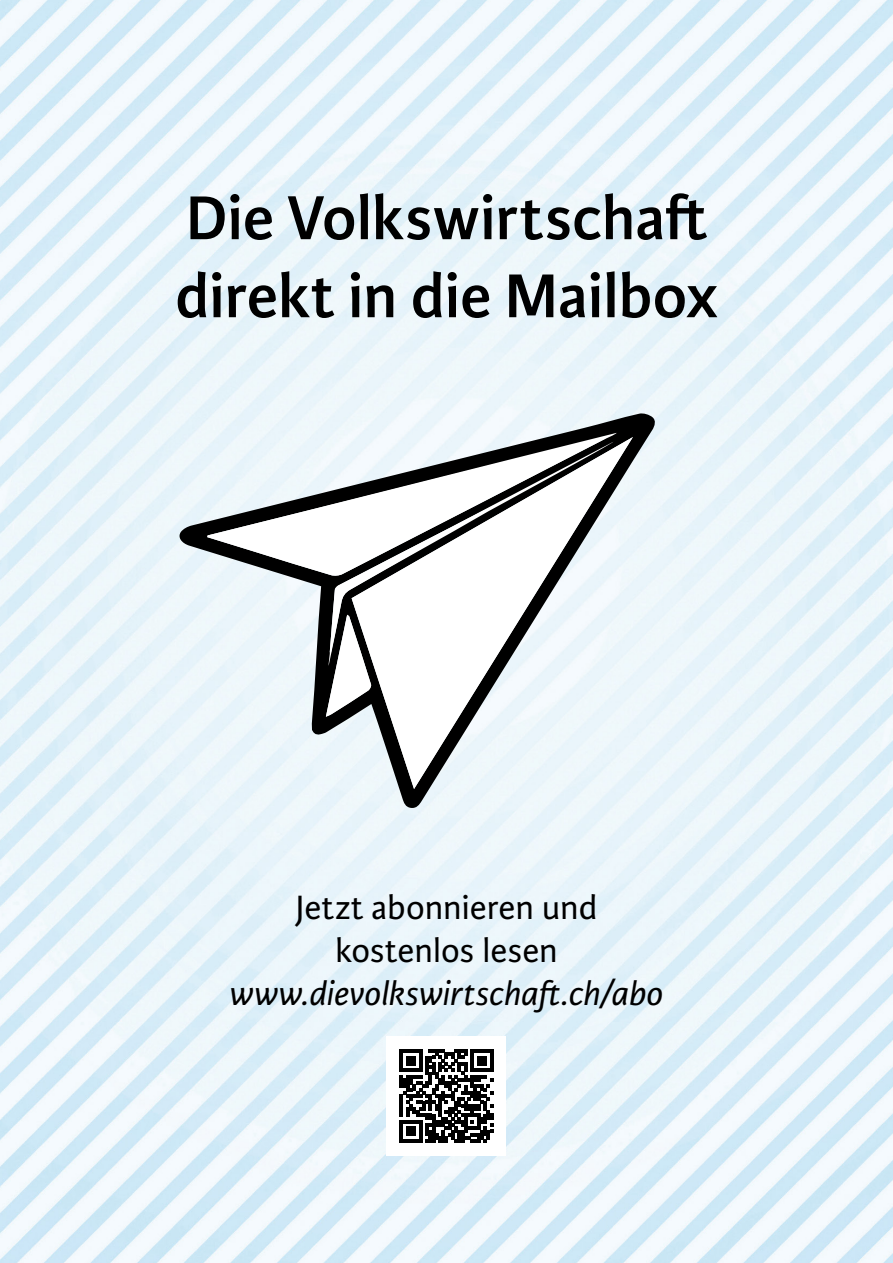
<style>
.page{position:relative;width:893px;height:1263px;background:#fff}
.page>*{position:absolute;margin:0;border:0;box-sizing:border-box;transform-origin:0 0}
.t1{font:600 66px/78px "Karmina Sans";letter-spacing:-.005em;color:#000}
.t2{font:36px/43.2px "Karmina Sans";color:#000;text-align:center}
.t3{font:italic 36px "Karmina Sans";letter-spacing:.005em;color:#000}
</style>
<div class="page">
<img style="left:0;top:0;width:893px;height:1263px">
<svg style="left:177px;top:413px;width:479px;height:395px;fill:#edf6fb"></svg>
<svg style="left:352px;top:437px;width:281px;height:352px;fill:#eff7fb"></svg>
<svg style="left:207px;top:433px;width:410px;height:143px;fill:#eff7fb"></svg>
<svg style="left:326px;top:615px;width:46px;height:102px"></svg>
<svg style="left:328px;top:442px;width:285px;height:224px"></svg>
<div style="left:387px;top:1036px;width:119px;height:119px;background:#fff"></div>
<svg style="left:400px;top:1049px;width:93px;height:94px"></svg>
<p class="t1" style="left:175px;top:180px;width:544px">Die Volkswirtschaft direkt in die Mailbox</p>
<p class="t2" style="left:295px;top:886px;width:303px">Jetzt abonnieren und kostenlos lesen</p>
<p class="t3" style="left:230px;top:974px;width:435px">www.dievolkswirtschaft.ch/abo</p>
</div>
